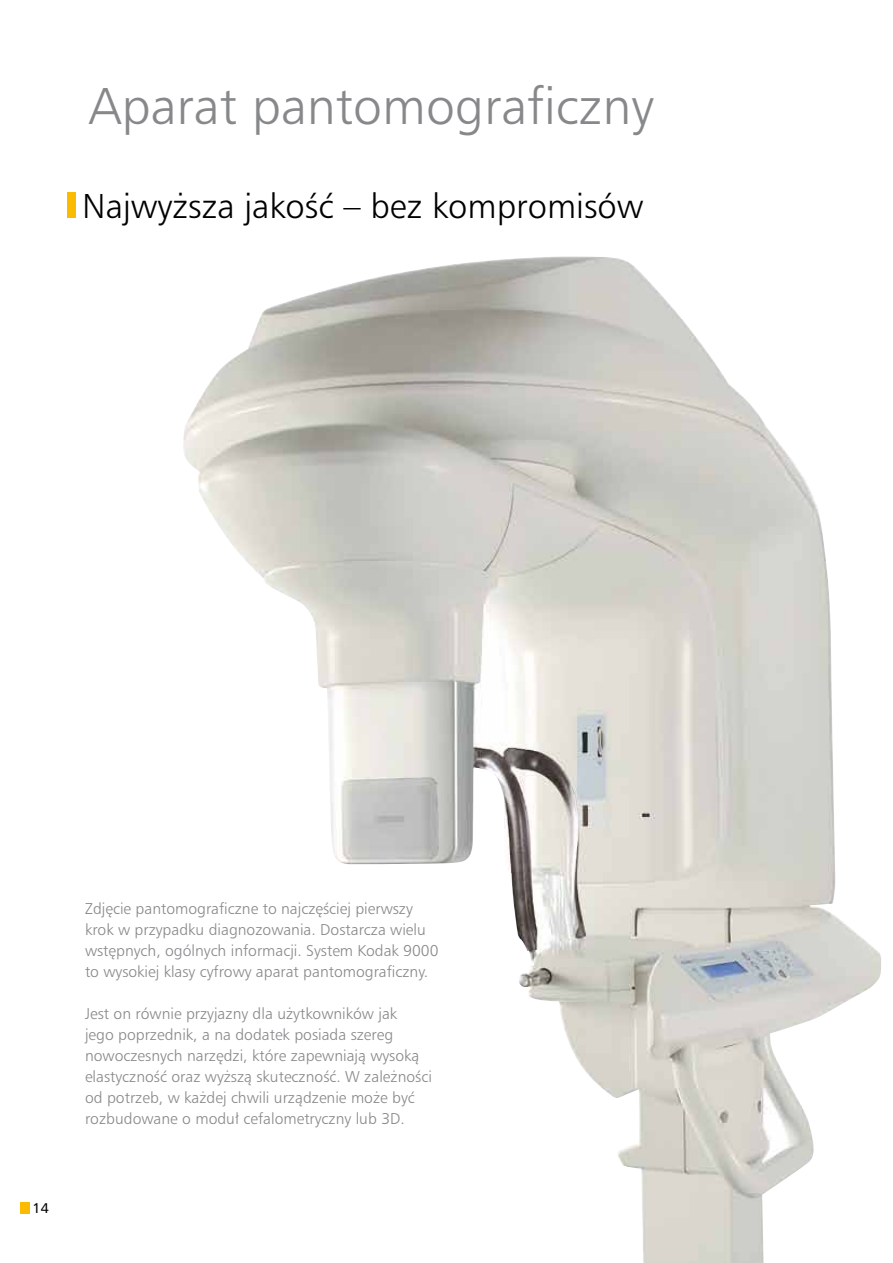
<style>
.page{position:relative;width:893px;height:1263px;background:#fff}
.page>*{position:absolute;margin:0;border:0;box-sizing:border-box;transform-origin:0 0}
.t1{font:49.5px "Humnst 777 Lt PL";color:#87888a}
.t2{font:33px "Humnst 777 Lt PL";color:#000}
.t3{font:15px/21px "Humnst 777 Lt PL";color:#87888a}
.t4{font:13.5px "Humnst 777 PL";color:#000}
</style>
<div class="page">
<img style="left:183px;top:256px;width:698px;height:1007px">
<div style="left:67px;top:192px;width:9px;height:25px;background:#fabb00"></div>
<div style="left:21px;top:1202px;width:9px;height:11px;background:#fabb00"></div>
<h1 class="t1" style="left:88px;top:74px;width:567px">Aparat pantomograficzny</h1>
<h2 class="t2" style="left:82px;top:184px;width:563px">Najwyższa jakość – bez kompromisów</h2>
<p class="t4" style="left:33px;top:1199px;width:18px">14</p>
<p class="t3" style="left:85px;top:897px;width:355px">Zdjęcie pantomograficzne to najczęściej pierwszy krok w przypadku diagnozowania. Dostarcza wielu wstępnych, ogólnych informacji. System Kodak 9000 to wysokiej klasy cyfrowy aparat pantomograficzny.</p>
<p class="t3" style="left:85px;top:1002px;width:348px">Jest on równie przyjazny dla użytkowników jak<br>jego poprzednik, a na dodatek posiada szereg nowoczesnych narzędzi, które zapewniają wysoką elastyczność oraz wyższą skuteczność. W zależności od potrzeb, w każdej chwili urządzenie może być rozbudowane o moduł cefalometryczny lub 3D.</p>
</div>
